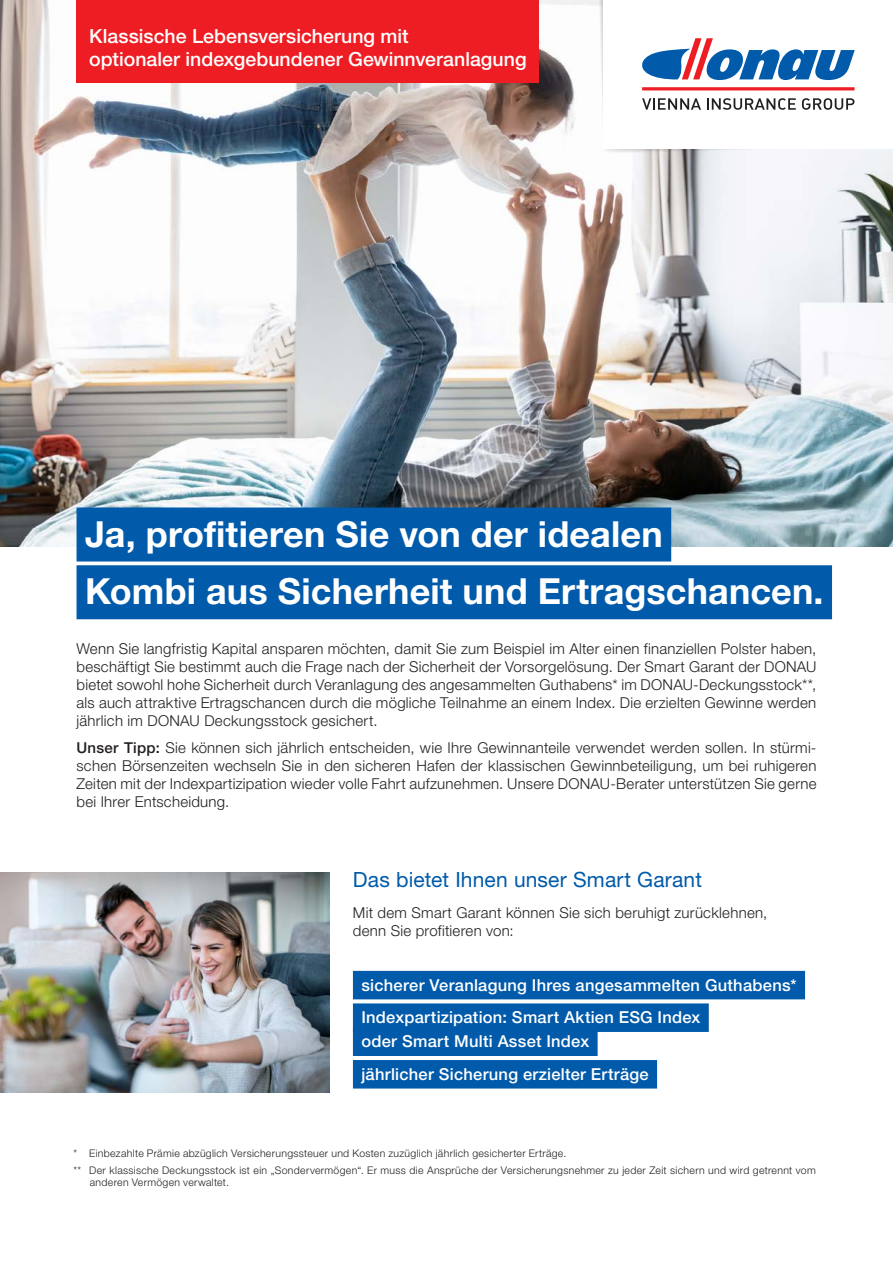
<style>
.page{position:relative;width:893px;height:1263px;background:#fff}
.page>*{position:absolute;margin:0;border:0;box-sizing:border-box;transform-origin:0 0}
.Text-hinterlegt_Zita{font:700 36px "Helvetica Neue LT Pro";letter-spacing:.005em;color:#fff}
.Überschrift{font:21px "Helvetica Neue LT Pro";letter-spacing:.01em;color:#015aaa}
.t1{font:500 19.5px/23.4px "Helvetica Neue LT Pro";color:#fff}
.Text-hinterlegt_11pt{font:500 16.5px "Helvetica Neue LT Pro";letter-spacing:.015em;color:#fff}
.Lauftext{font:300 15px/18px "Helvetica Neue LT Pro";letter-spacing:.015em;color:#231f20;text-align:justify}
.Fußzeile{font:300 10.5px/12.6px "Helvetica Neue LT Pro";letter-spacing:.03em;color:#231f20}
.s1{font-weight:500}
</style>
<div class="page">
<img style="left:0;top:0;width:893px;height:546px">
<img style="left:0;top:872px;width:330px;height:220px">
<div style="left:77px;top:0;width:462px;height:83px;background:#ee1d23"></div>
<div style="left:77px;top:507px;width:594px;height:54px;background:#015aaa"></div>
<div style="left:77px;top:565px;width:755px;height:54px;background:#015aaa"></div>
<div style="left:353px;top:971px;width:452px;height:28px;background:#015aaa"></div>
<div style="left:353px;top:1003px;width:356px;height:29px;background:#015aaa"></div>
<div style="left:353px;top:1027px;width:245px;height:29px;background:#015aaa"></div>
<div style="left:353px;top:1060px;width:304px;height:28px;background:#015aaa"></div>
<svg style="left:594px;top:0;width:299px;height:159px;fill:#f6f6f9"></svg>
<div style="left:604px;top:0;width:289px;height:148px;background:#fff"></div>
<svg style="left:642px;top:38px;width:213px;height:42px"></svg>
<hr style="left:642px;top:87px;width:212px;height:3px;background:#ee1d23">
<svg style="left:642px;top:98px;width:59px;height:12px"></svg>
<svg style="left:707px;top:98px;width:89px;height:12px"></svg>
<svg style="left:802px;top:98px;width:52px;height:12px"></svg>
<h3 class="t1" style="left:89px;top:24px;width:439px">Klassische Lebensversicherung mit<br>optionaler indexgebundener Gewinnveranlagung</h3>
<p class="Text-hinterlegt_Zita" style="left:85px;top:512px;width:579px">Ja, profitieren Sie von der idealen</p>
<p class="Text-hinterlegt_Zita" style="left:85px;top:569px;width:740px">Kombi aus Sicherheit und Ertragschancen.</p>
<p class="Lauftext" style="left:77px;top:639px;width:741px">Wenn Sie langfristig Kapital ansparen möchten, damit Sie zum Beispiel im Alter einen finanziellen Polster haben, beschäftigt Sie bestimmt auch die Frage nach der Sicherheit der Vorsorgelösung. Der Smart Garant der DONAU bietet sowohl hohe Sicherheit durch Veranlagung des angesammelten Guthabens* im DONAU-Deckungsstock**, als auch attraktive Ertragschancen durch die mögliche Teilnahme an einem Index. Die erzielten Gewinne werden jährlich im DONAU Deckungsstock gesichert.</p>
<p class="Lauftext" style="left:77px;top:738px;width:741px"><span class="s1">Unser Tipp:</span> Sie können sich jährlich entscheiden, wie Ihre Gewinnanteile verwendet werden sollen. In stürmi&shy;schen Börsenzeiten wechseln Sie in den sicheren Hafen der klassischen Gewinnbeteiligung, um bei ruhigeren Zeiten mit der Indexpartizipation wieder volle Fahrt aufzunehmen. Unsere DONAU-Berater unterstützen Sie gerne bei Ihrer Entscheidung.</p>
<p class="Überschrift" style="left:353px;top:867px;width:350px">Das bietet Ihnen unser Smart Garant</p>
<p class="Lauftext" style="left:353px;top:903px;width:416px">Mit dem Smart Garant können Sie sich beruhigt zurücklehnen, denn Sie profitieren von:</p>
<p class="Text-hinterlegt_11pt" style="left:361px;top:975px;width:437px">sicherer Veranlagung Ihres angesammelten Guthabens*</p>
<p class="Text-hinterlegt_11pt" style="left:361px;top:1008px;width:340px">Indexpartizipation: Smart Aktien ESG Index</p>
<p class="Text-hinterlegt_11pt" style="left:361px;top:1032px;width:229px">oder Smart Multi Asset Index</p>
<p class="Text-hinterlegt_11pt" style="left:361px;top:1064px;width:289px">jährlicher Sicherung erzielter Erträge</p>
<p class="Fußzeile" style="left:74px;top:1147px;width:494px">* Einbezahlte Prämie abzüglich Versicherungssteuer und Kosten zuzüglich jährlich gesicherter Erträge.</p>
<p class="Fußzeile" style="left:90px;top:1163px;width:727px;text-indent:-16px">** Der klassische Deckungsstock ist ein „Sondervermögen“. Er muss die Ansprüche der Versicherungsnehmer zu jeder Zeit sichern und wird getrennt vom anderen Vermögen verwaltet.</p>
</div>
